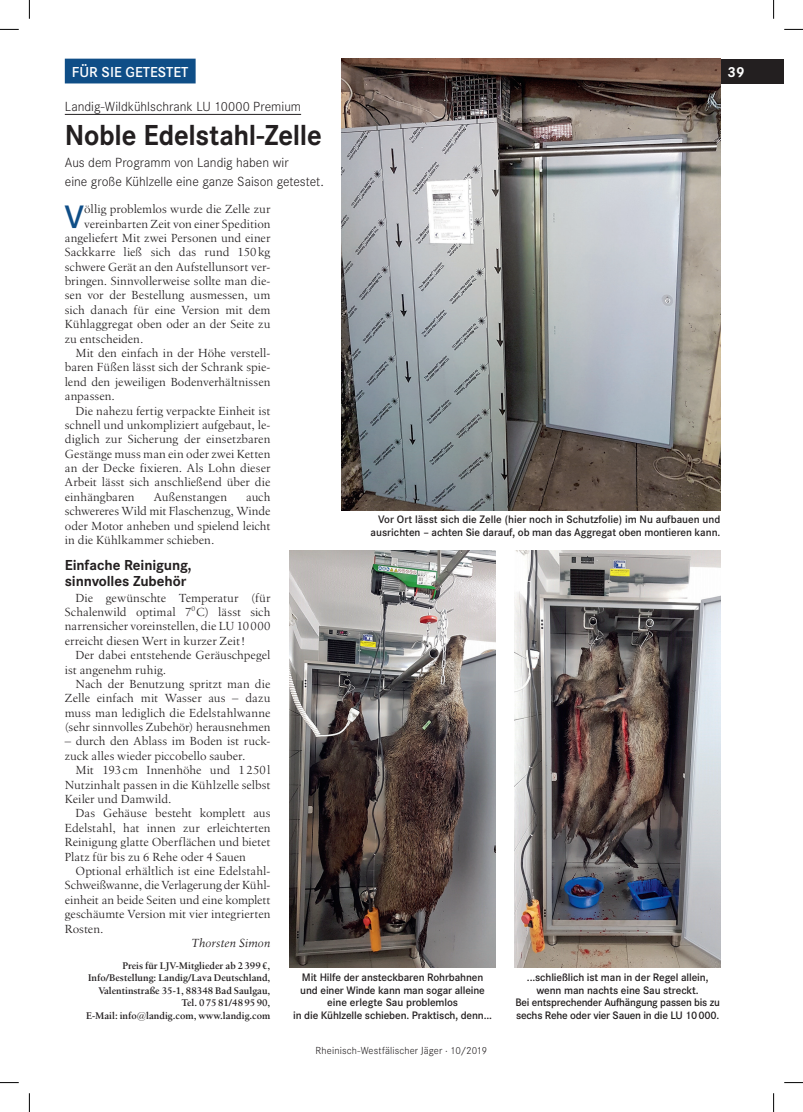
<style>
.page{position:relative;width:803px;height:1112px;background:#fff}
.page>*{position:absolute;margin:0;border:0;box-sizing:border-box;transform-origin:0 0}
.t1{font:600 33.62px "Corporate S";color:#0f4e87}
.t2{font:700 30px "Corporate S";letter-spacing:-.01em;color:#231f20;scale:.95 1}
.t3{font:700 15px/16.2px "Corporate S";letter-spacing:-.01em;color:#231f20}
.t4{font:600 15px "Corporate S";color:#fff}
.t5{font:300 13.75px/18.8px "Corporate S";color:#231f20}
.t6{font:12.12px/14.4px "Birka LT Pro";letter-spacing:.005em;color:#231f20;text-align:justify}
.t7{font:italic 12.12px "Birka LT Pro";letter-spacing:.01em;color:#231f20}
.t8{font:600 11.25px/12.5px "Corporate S";letter-spacing:-.01em;color:#231f20;text-align:center}
.t9{font:300 10.62px "Corporate S";letter-spacing:.01em;color:#231f20}
.t10{font:600 10px/12.5px "Birka LT Pro";color:#231f20;text-align:right}
</style>
<div class="page">
<div style="left:720px;top:59px;width:64px;height:24px;background:#231f20"></div>
<div style="left:65px;top:59px;width:131px;height:24px;background:#0f4e87"></div>
<hr style="left:65px;top:114px;width:236px;height:1px;background:#231f20">
<img style="left:515px;top:550px;width:205px;height:417px">
<img style="left:290px;top:550px;width:205px;height:417px">
<img style="left:342px;top:59px;width:378px;height:451px">
<svg style="left:0;top:29px;width:19px;height:1px"></svg>
<svg style="left:784px;top:29px;width:19px;height:1px"></svg>
<svg style="left:0;top:1082px;width:19px;height:1px"></svg>
<svg style="left:784px;top:1082px;width:19px;height:1px"></svg>
<svg style="left:29px;top:0;width:1px;height:19px"></svg>
<svg style="left:29px;top:1093px;width:1px;height:18px"></svg>
<svg style="left:773px;top:0;width:1px;height:19px"></svg>
<svg style="left:773px;top:1093px;width:1px;height:18px"></svg>
<p class="t4" style="left:72px;top:63px;width:118px">FÜR SIE GETESTET</p>
<p class="t5" style="left:65px;top:97px;width:238px">Landig-Wildkühlschrank LU 10000 Premium</p>
<h2 class="t2" style="left:65px;top:118px;width:272px">Noble Edelstahl-Zelle</h2>
<p class="t5" style="left:65px;top:153px;width:261px">Aus dem Programm von Landig haben wir<br>eine große Kühlzelle eine ganze Saison getestet.</p>
<h1 class="t1" style="left:64px;top:197px;width:21px">V</h1>
<p class="t6" style="left:84px;top:202px;width:188px">öllig problemlos wurde die Zelle zur</p>
<p class="t6" style="left:84px;top:216px;width:188px">vereinbarten Zeit von einer Spedition</p>
<p class="t6" style="left:65px;top:231px;width:207px">angeliefert Mit zwei Personen und einer</p>
<p class="t6" style="left:65px;top:245px;width:207px">Sackkarre ließ sich das rund 150kg</p>
<p class="t6" style="left:65px;top:259px;width:207px">schwere Gerät an den Aufstellunsort ver-</p>
<p class="t6" style="left:65px;top:274px;width:207px">bringen. Sinnvollerweise sollte man die-</p>
<p class="t6" style="left:65px;top:288px;width:207px">sen vor der Bestellung ausmessen, um</p>
<p class="t6" style="left:65px;top:302px;width:207px">sich danach für eine Version mit dem</p>
<p class="t6" style="left:65px;top:317px;width:207px">Kühlaggregat oben oder an der Seite zu</p>
<p class="t6" style="left:65px;top:331px;width:80px">zu entscheiden.</p>
<p class="t6" style="left:75px;top:346px;width:196px">Mit den einfach in der Höhe verstell-</p>
<p class="t6" style="left:65px;top:360px;width:207px">baren Füßen lässt sich der Schrank spie-</p>
<p class="t6" style="left:65px;top:374px;width:207px">lend den jeweiligen Bodenverhältnissen</p>
<p class="t6" style="left:65px;top:389px;width:51px">anpassen.</p>
<p class="t6" style="left:75px;top:403px;width:196px">Die nahezu fertig verpackte Einheit ist</p>
<p class="t6" style="left:65px;top:417px;width:207px">schnell und unkompliziert aufgebaut, le-</p>
<p class="t6" style="left:65px;top:432px;width:207px">diglich zur Sicherung der einsetzbaren</p>
<p class="t6" style="left:65px;top:446px;width:207px">Gestänge muss man ein oder zwei Ketten</p>
<p class="t6" style="left:65px;top:461px;width:207px">an der Decke fixieren. Als Lohn dieser</p>
<p class="t6" style="left:65px;top:475px;width:207px">Arbeit lässt sich anschließend über die</p>
<p class="t6" style="left:65px;top:489px;width:71px">einhängbaren</p>
<p class="t6" style="left:154px;top:489px;width:75px">Außenstangen</p>
<p class="t6" style="left:65px;top:489px;width:207px;text-indent:181px">auch schwereres Wild mit Flaschenzug, Winde oder Motor anheben und spielend leicht in die Kühlkammer schieben.</p>
<p class="t3" style="left:65px;top:557px;width:128px">Einfache Reinigung, sinnvolles Zubehör</p>
<p class="t6" style="left:65px;top:590px;width:207px;text-indent:11px">Die gewünschte Temperatur (für Schalenwild optimal 7<sup>0</sup>C) lässt sich narrensicher voreinstellen, die LU 10000 erreicht diesen Wert in kurzer Zeit!</p>
<p class="t6" style="left:65px;top:647px;width:207px;text-indent:11px">Der dabei entstehende Geräuschpegel ist angenehm ruhig.</p>
<p class="t6" style="left:65px;top:676px;width:207px;text-indent:11px">Nach der Benutzung spritzt man die Zelle einfach mit Wasser aus – dazu muss man lediglich die Edelstahlwanne (sehr sinnvolles Zubehör) herausnehmen</p>
<p class="t6" style="left:65px;top:734px;width:207px">– durch den Ablass im Boden ist ruck&shy;zuck alles wieder piccobello sauber.</p>
<p class="t6" style="left:65px;top:762px;width:207px;text-indent:11px">Mit 193cm Innenhöhe und 1250l Nutzinhalt passen in die Kühlzelle selbst Keiler und Damwild.</p>
<p class="t6" style="left:65px;top:806px;width:207px;text-indent:11px">Das Gehäuse besteht komplett aus Edelstahl, hat innen zur erleichterten Reinigung glatte Oberflächen und bietet Platz für bis zu 6 Rehe oder 4 Sauen</p>
<p class="t6" style="left:65px;top:863px;width:207px;text-indent:11px">Optional erhältlich ist eine Edelstahl-Schweißwanne, die Verlagerung der Kühl&shy;einheit an beide Seiten und eine komplett geschäumte Version mit vier integrierten Rosten.</p>
<p class="t7" style="left:192px;top:935px;width:80px">Thorsten Simon</p>
<p class="t10" style="left:86px;top:959px;width:186px">Preis für LJV-Mitglieder ab 2399€, Info/Bestellung: Landig/Lava Deutschland, Valentinstraße 35-1, 88348 Bad Saulgau, Tel. 07581/489590,<br>E-Mail: info@landig.com, www.landig.com</p>
<p class="t8" style="left:371px;top:513px;width:351px;text-align:right">Vor Ort lässt sich die Zelle (hier noch in Schutzfolie) im Nu aufbauen und ausrichten – achten Sie darauf, ob man das Aggregat oben montieren kann.</p>
<p class="t8" style="left:293px;top:971px;width:200px">Mit Hilfe der ansteckbaren Rohrbahnen und einer Winde kann man sogar alleine eine erlegte Sau problemlos<br>in die Kühlzelle schieben. Praktisch, denn...</p>
<p class="t8" style="left:515px;top:971px;width:206px">...schließlich ist man in der Regel allein, wenn man nachts eine Sau streckt.<br>Bei entsprechender Aufhängung passen bis zu sechs Rehe oder vier Sauen in die LU 10000.</p>
<p class="t9" style="left:316px;top:1043px;width:173px">Rheinisch-Westfälischer Jäger · 10/2019</p>
</div>
